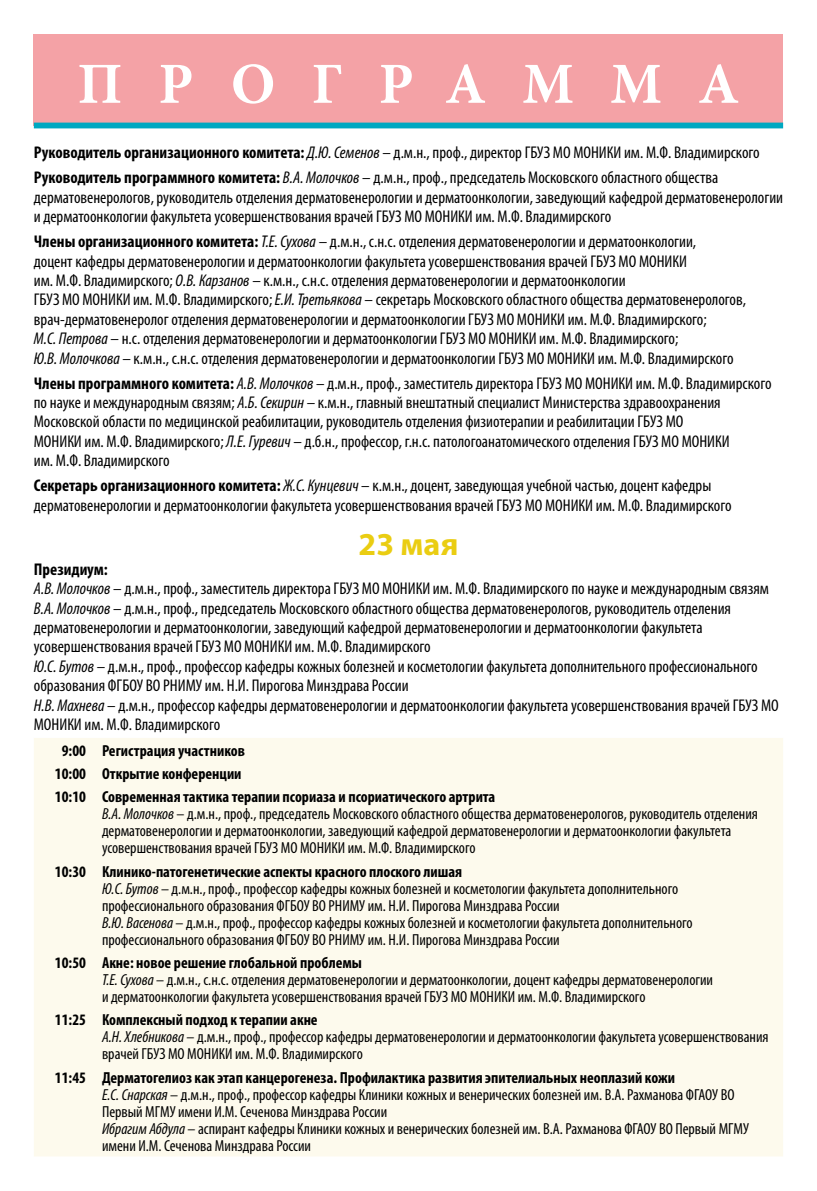
<style>
.page{position:relative;width:817px;height:1191px;background:#fff}
.page>*{position:absolute;margin:0;border:0;box-sizing:border-box;transform-origin:0 0}
.t1{font:700 58.2px "Minion Pro";letter-spacing:.62em;color:#fff}
.t2{font:700 32px "Myriad Pro";color:#eacd12}
.t3{font:condensed 17px/19.4px "Myriad Pro";color:#000}
.t4{font:condensed 16px/17px "Myriad Pro";color:#000}
.t5{font:700 condensed 16px/23.4px "Myriad Pro";color:#000}
.s1{font-weight:700}
.s2{font-style:italic}
</style>
<div class="page">
<div style="left:34px;top:34px;width:749px;height:91px;background:#f4a2a6"></div>
<div style="left:34px;top:123px;width:749px;height:5px;background:#00a8c1"></div>
<div style="left:34px;top:738px;width:749px;height:418px;background:#fdfaed"></div>
<h1 class="t1" style="left:78px;top:43px;width:663px">ПРОГРАММА</h1>
<p class="t3" style="left:34px;top:140px;width:727px;line-height:25px"><span class="s1">Руководитель организационного комитета:</span> <span class="s2">Д.Ю. Семенов</span> – д.м.н., проф., директор ГБУЗ МО МОНИКИ им. М.Ф. Владимирского<br><span class="s1">Руководитель программного комитета:</span> <span class="s2">В.А. Молочков</span> – д.м.н., проф., председатель Московского областного общества</p>
<p class="t3" style="left:34px;top:187px;width:750px">дерматовенерологов, руководитель отделения дерматовенерологии и дерматоонкологии, заведующий кафедрой дерматовенерологии и дерматоонкологии факультета усовершенствования врачей ГБУЗ МО МОНИКИ им. М.Ф. Владимирского</p>
<p class="t3" style="left:34px;top:232px;width:713px"><span class="s1">Члены организационного комитета:</span> <span class="s2">Т.Е. Сухова</span> – д.м.н., с.н.с. отделения дерматовенерологии и дерматоонкологии,<br>доцент кафедры дерматовенерологии и дерматоонкологии факультета усовершенствования врачей ГБУЗ МО МОНИКИ<br>им. М.Ф. Владимирского; <span class="s2">О.В. Карзанов</span> – к.м.н., с.н.с. отделения дерматовенерологии и дерматоонкологии<br>ГБУЗ МО МОНИКИ им. М.Ф. Владимирского; <span class="s2">Е.И. Третьякова</span> – секретарь Московского областного общества дерматовенерологов, врач-дерматовенеролог отделения дерматовенерологии и дерматоонкологии ГБУЗ МО МОНИКИ им. М.Ф. Владимирского;<br><span class="s2">М.С. Петрова</span> – н.с. отделения дерматовенерологии и дерматоонкологии ГБУЗ МО МОНИКИ им. М.Ф. Владимирского;<br><span class="s2">Ю.В. Молочкова</span> – к.м.н., с.н.с. отделения дерматовенерологии и дерматоонкологии ГБУЗ МО МОНИКИ им. М.Ф. Владимирского</p>
<p class="t3" style="left:34px;top:373px;width:739px"><span class="s1">Члены программного комитета:</span> <span class="s2">А.В. Молочков</span> – д.м.н., проф., заместитель директора ГБУЗ МО МОНИКИ им. М.Ф. Владимирского по науке и международным связям; <span class="s2">А.Б. Секирин</span> – к.м.н., главный внештатный специалист Министерства здравоохранения Московской области по медицинской реабилитации, руководитель отделения физиотерапии и реабилитации ГБУЗ МО<br>МОНИКИ им. М.Ф. Владимирского; <span class="s2">Л.Е. Гуревич</span> – д.б.н., профессор, г.н.с. патологоанатомического отделения ГБУЗ МО МОНИКИ<br>им. М.Ф. Владимирского</p>
<p class="t3" style="left:34px;top:476px;width:699px"><span class="s1">Секретарь организационного комитета:</span> <span class="s2">Ж.С. Кунцевич</span> – к.м.н., доцент, заведующая учебной частью, доцент кафедры дерматовенерологии и дерматоонкологии факультета усовершенствования врачей ГБУЗ МО МОНИКИ им. М.Ф. Владимирского</p>
<h2 class="t2" style="left:358px;top:523px;width:101px">23 мая</h2>
<p class="t3" style="left:34px;top:559px;width:746px"><span class="s1">Президиум:<br></span><span class="s2">А.В. Молочков</span> – д.м.н., проф., заместитель директора ГБУЗ МО МОНИКИ им. М.Ф. Владимирского по науке и международным связям <span class="s2">В.А. Молочков</span> – д.м.н., проф., председатель Московского областного общества дерматовенерологов, руководитель отделения дерматовенерологии и дерматоонкологии, заведующий кафедрой дерматовенерологии и дерматоонкологии факультета усовершенствования врачей ГБУЗ МО МОНИКИ им. М.Ф. Владимирского<br><span class="s2">Ю.С. Бутов</span> – д.м.н., проф., профессор кафедры кожных болезней и косметологии факультета дополнительного профессионального образования ФГБОУ ВО РНИМУ им. Н.И. Пирогова Минздрава России<br><span class="s2">Н.В. Махнева</span> – д.м.н., профессор кафедры дерматовенерологии и дерматоонкологии факультета усовершенствования врачей ГБУЗ МО МОНИКИ им. М.Ф. Владимирского</p>
<p class="t5" style="left:55px;top:738px;width:442px;text-indent:7px">9:00 Регистрация участников<br>10:00 Открытие конференции<br>10:10 Современная тактика терапии псориаза и псориатического артрита</p>
<p class="t4" style="left:102px;top:805px;width:657px"><span class="s2">В.А. Молочков</span> – д.м.н., проф., председатель Московского областного общества дерматовенерологов, руководитель отделения дерматовенерологии и дерматоонкологии, заведующий кафедрой дерматовенерологии и дерматоонкологии факультета усовершенствования врачей ГБУЗ МО МОНИКИ им. М.Ф. Владимирского</p>
<p class="t4" style="left:102px;top:862px;width:592px;text-indent:-47px"><span class="s1">10:30 Клинико-патогенетические аспекты красного плоского лишая<br></span><span class="s2">Ю.С. Бутов</span> – д.м.н., проф., профессор кафедры кожных болезней и косметологии факультета дополнительного профессионального образования ФГБОУ ВО РНИМУ им. Н.И. Пирогова Минздрава России<br><span class="s2">В.Ю. Васенова</span> – д.м.н., проф., профессор кафедры кожных болезней и косметологии факультета дополнительного профессионального образования ФГБОУ ВО РНИМУ им. Н.И. Пирогова Минздрава России</p>
<p class="t4" style="left:102px;top:954px;width:612px;text-indent:-47px"><span class="s1">10:50 Акне: новое решение глобальной проблемы<br></span><span class="s2">Т.Е. Сухова</span> – д.м.н., с.н.с. отделения дерматовенерологии и дерматоонкологии, доцент кафедры дерматовенерологии и дерматоонкологии факультета усовершенствования врачей ГБУЗ МО МОНИКИ им. М.Ф. Владимирского</p>
<p class="t4" style="left:102px;top:1011px;width:668px;text-indent:-47px"><span class="s1">11:25 Комплексный подход к терапии акне<br></span><span class="s2">А.Н. Хлебникова</span> – д.м.н., проф., профессор кафедры дерматовенерологии и дерматоонкологии факультета усовершенствования врачей ГБУЗ МО МОНИКИ им. М.Ф. Владимирского</p>
<p class="t4" style="left:102px;top:1068px;width:648px;text-indent:-47px"><span class="s1">11:45 Дерматогелиоз как этап канцерогенеза. Профилактика развития эпителиальных неоплазий кожи<br></span><span class="s2">Е.С. Снарская</span> – д.м.н., проф., профессор кафедры Клиники кожных и венерических болезней им. В.А. Рахманова ФГАОУ ВО Первый МГМУ имени И.М. Сеченова Минздрава России<br><span class="s2">Ибрагим Абдула</span> – аспирант кафедры Клиники кожных и венерических болезней им. В.А. Рахманова ФГАОУ ВО Первый МГМУ имени И.М. Сеченова Минздрава России</p>
</div>
